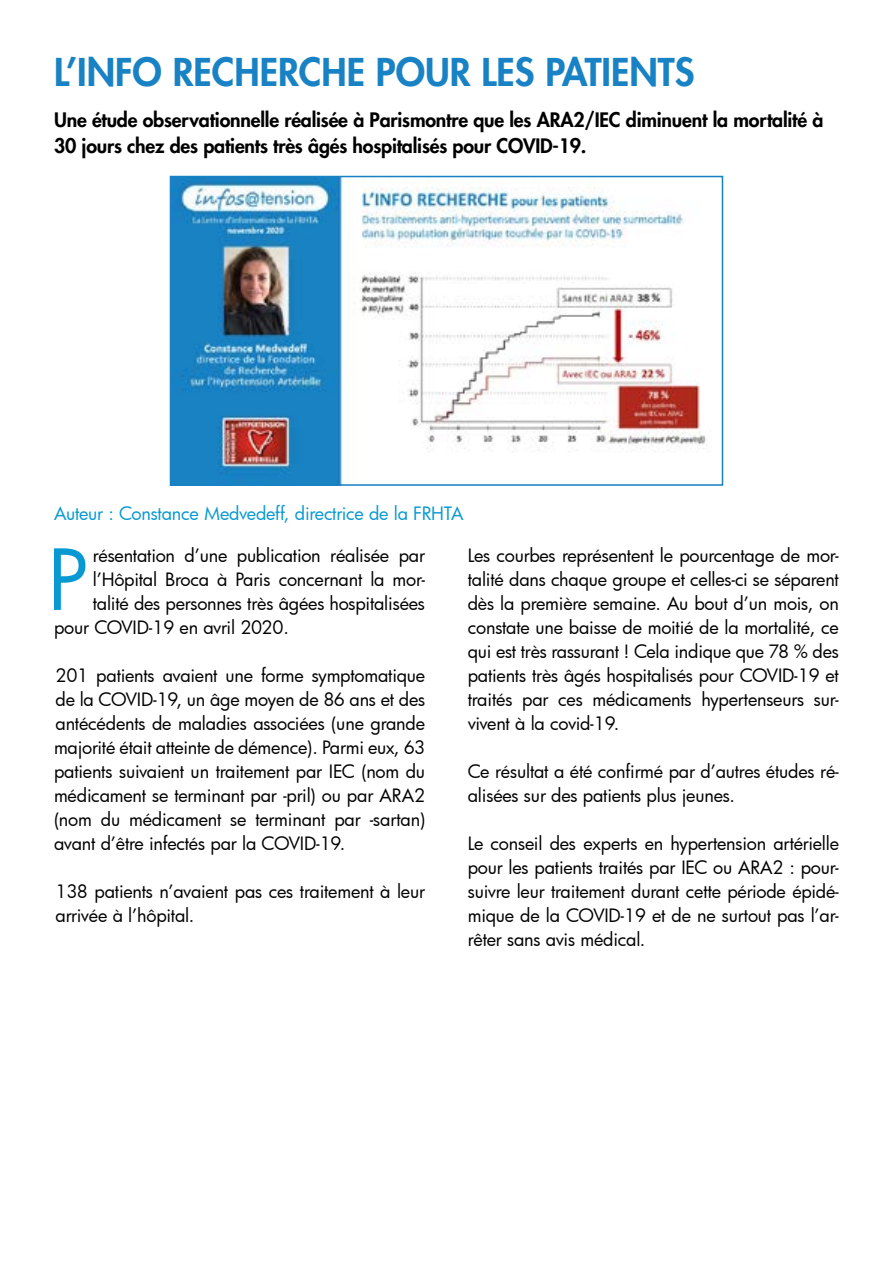
<style>
.page{position:relative;width:893px;height:1263px;background:#fff}
.page>*{position:absolute;margin:0;border:0;box-sizing:border-box;transform-origin:0 0}
.t1{font:81.6px "Futura";color:#0899d2}
.t2{font:800 37.5px "Futura";color:#1982c5}
.t3{font:800 19.5px/25.5px "Futura";letter-spacing:-.01em;color:#000}
.t4{font:18px/24px "Futura";letter-spacing:-.01em;color:#000;text-align:justify}
.t5{font:18px "Futura";letter-spacing:-.01em;color:#0899d2}
</style>
<div class="page">
<img style="left:173px;top:179px;width:533px;height:304px">
<div style="left:170px;top:176px;width:553px;height:310px;border:2px solid #1982c5"></div>
<h2 class="t2" style="left:54px;top:48px;width:642px">L’INFO RECHERCHE POUR LES PATIENTS</h2>
<p class="t3" style="left:54px;top:107px;width:771px">Une étude observationnelle réalisée à Parismontre que les ARA2/IEC diminuent la mortalité à<br>30 jours chez des patients très âgés hospitalisés pour COVID-19.</p>
<p class="t5" style="left:54px;top:501px;width:411px">Auteur : Constance Medvedeff, directrice de la FRHTA</p>
<h1 class="t1" style="left:48px;top:525px;width:43px">P</h1>
<p class="t4" style="left:93px;top:543px;width:334px">résentation d’une publication réalisée par</p>
<p class="t4" style="left:93px;top:567px;width:334px">l’Hôpital Broca à Paris concernant la mor-</p>
<p class="t4" style="left:93px;top:591px;width:334px">talité des personnes très âgées hospitalisées</p>
<p class="t4" style="left:54px;top:615px;width:236px">pour COVID-19 en avril 2020.</p>
<p class="t4" style="left:54px;top:663px;width:373px">201 patients avaient une forme symptomatique de la COVID-19, un âge moyen de 86 ans et des antécédents de maladies associées (une grande majorité était atteinte de démence). Parmi eux, 63 patients suivaient un traitement par IEC (nom du médicament se terminant par -pril) ou par ARA2 (nom du médicament se terminant par -sartan) avant d’être infectés par la COVID-19.</p>
<p class="t4" style="left:56px;top:879px;width:371px">138 patients n’avaient pas ces traitement à leur arrivée à l’hôpital.</p>
<p class="t4" style="left:468px;top:543px;width:373px">Les courbes représentent le pourcentage de mor&shy;talité dans chaque groupe et celles-ci se séparent dès la première semaine. Au bout d’un mois, on constate une baisse de moitié de la mortalité, ce qui est très rassurant ! Cela indique que 78 % des patients très âgés hospitalisés pour COVID-19 et traités par ces médicaments hypertenseurs sur&shy;vivent à la covid-19.</p>
<p class="t4" style="left:468px;top:759px;width:373px">Ce résultat a été confirmé par d’autres études ré&shy;alisées sur des patients plus jeunes.</p>
<p class="t4" style="left:468px;top:831px;width:373px">Le conseil des experts en hypertension artérielle pour les patients traités par IEC ou ARA2 : pour&shy;suivre leur traitement durant cette période épidé&shy;mique de la COVID-19 et de ne surtout pas l’ar&shy;rêter sans avis médical.</p>
</div>
